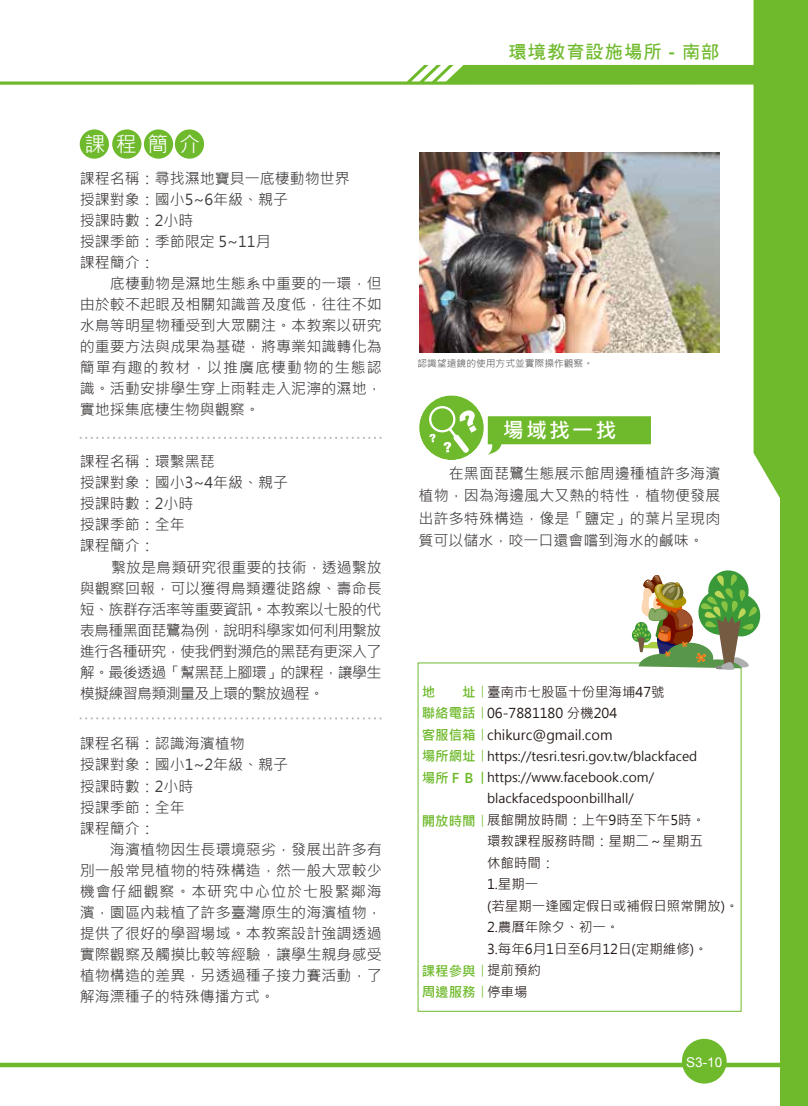
<style>
.page{position:relative;width:808px;height:1106px;background:#fff}
.page>*{position:absolute;margin:0;border:0;box-sizing:border-box;transform-origin:0 0}
.t1{font:700 21px "Microsoft Jheng Hei";letter-spacing:.1em;color:#fff}
.t2{font:21px "Microsoft Jheng Hei";color:#fff}
.t3{font:18px "DF Hei Bd HKP BF";letter-spacing:.07em;color:#6fba2c}
.t4{font:15px/21px "Microsoft Jheng Hei";color:#3e3a39;text-align:justify}
.t5{font:13.5px/21.5px "Microsoft Jheng Hei";color:#221815}
.t6{font:700 13.5px/21.5px "Microsoft Jheng Hei";color:#6fba2c}
.t7{font:13.5px "Arial";color:#fff}
.t8{font:12.75px/21.1px "Microsoft Jheng Hei";color:#221815}
.t9{font:9.75px "Microsoft Jheng Hei";color:#595757}
.s1{font-weight:700;color:#6fba2c}
.s2{color:#6fba2c}
.s3{font-weight:700;font-size:13.5px;color:#6fba2c}
.s4{font-size:13.5px;color:#6fba2c}
.s5{font-weight:400}
.s6{font-weight:400;color:#221815}
</style>
<div class="page">
<div style="left:780px;top:0;width:28px;height:1106px;background:#6fba2c"></div>
<svg style="left:0;top:1062px;width:780px;height:5px;background:#83c34a"></svg>
<div style="left:682px;top:1038px;width:45px;height:45px;background:#6fba2c;border-radius:50%"></div>
<svg style="left:80px;top:717px;width:301px;height:2px"></svg>
<svg style="left:0;top:0;width:780px;height:498px"></svg>
<svg style="left:631px;top:570px;width:130px;height:100px"></svg>
<img style="left:419px;top:152px;width:300px;height:200px">
<h1 class="t2" style="left:84px;top:131px;width:117px">課程簡介</h1>
<p class="t4" style="left:80px;top:168px;width:271px;text-align:left">課程名稱：尋找濕地寶貝一底棲動物世界授課對象：國小5~6年級、親子<br>授課時數：2小時<br>授課季節：季節限定 5~11月<br>課程簡介：</p>
<p class="t4" style="left:80px;top:273px;width:304px">　　底棲動物是濕地生態系中重要的一環，但由於較不起眼及相關知識普及度低，往往不如水鳥等明星物種受到大眾關注。本教案以研究的重要方法與成果為基礎，將專業知識轉化為簡單有趣的教材，以推廣底棲動物的生態認識。活動安排學生穿上雨鞋走入泥濘的濕地，實地採集底棲生物與觀察。</p>
<p class="t4" style="left:80px;top:451px;width:210px;text-align:left">課程名稱：環繫黑琵<br>授課對象：國小3~4年級、親子授課時數：2小時<br>授課季節：全年<br>課程簡介：</p>
<p class="t4" style="left:80px;top:556px;width:304px">　　繫放是鳥類研究很重要的技術，透過繫放與觀察回報，可以獲得鳥類遷徙路線、壽命長短、族群存活率等重要資訊。本教案以七股的代表鳥種黑面琵鷺為例，說明科學家如何利用繫放進行各種研究，使我們對瀕危的黑琵有更深入了解。最後透過「幫黑琵上腳環」的課程，讓學生模擬練習鳥類測量及上環的繫放過程。</p>
<p class="t4" style="left:80px;top:733px;width:210px;text-align:left">課程名稱：認識海濱植物<br>授課對象：國小1~2年級、親子授課時數：2小時<br>授課季節：全年<br>課程簡介：</p>
<p class="t4" style="left:80px;top:838px;width:304px">　　海濱植物因生長環境惡劣，發展出許多有別一般常見植物的特殊構造，然一般大眾較少機會仔細觀察。本研究中心位於七股緊鄰海濱，園區內栽植了許多臺灣原生的海濱植物，提供了很好的學習場域。本教案設計強調透過實際觀察及觸摸比較等經驗，讓學生親身感受植物構造的差異，另透過種子接力賽活動，了解海漂種子的特殊傳播方式。</p>
<p class="t3" style="left:509px;top:42px;width:212px">環境教育設施場所 - 南部</p>
<p class="t9" style="left:418px;top:357px;width:177px">認識望遠鏡的使用方式並實際操作觀察。</p>
<h1 class="t1" style="left:503px;top:417px;width:115px">場域找一找</h1>
<p class="t4" style="left:419px;top:462px;width:303px;line-height:22.5px">　　在黑面琵鷺生態展示館周邊種植許多海濱植物，因為海邊風大又熱的特性，植物便發展出許多特殊構造，像是「鹽定」的葉片呈現肉質可以儲水，咬一口還會嚐到海水的鹹味。</p>
<p class="t5" style="left:422px;top:681px;width:244px;text-indent:40px"><span class="s1">址</span> <span class="s2">ￜ</span>臺南市七股區十份里海埔47號<span class="s1">聯絡電話</span> <span class="s2">ￜ</span>06-7881180 分機204<br><span class="s1">客服信箱</span> <span class="s2">ￜ</span>chikurc@gmail.com</p>
<p class="t8" style="left:422px;top:746px;width:277px"><span class="s3">場所網址</span> <span class="s4">ￜ</span>https://tesri.tesri.gov.tw/blackfaced<span class="s3">場所ＦＢ ￜ</span>https://www.facebook.com/</p>
<p class="t5" style="left:422px;top:809px;width:285px"><span class="s1">開放時間</span> <span class="s2">ￜ</span>展館開放時間：上午9時至下午5時。</p>
<p class="t6" style="left:422px;top:681px;width:15px">地</p>
<p class="t8" style="left:487px;top:788px;width:148px">blackfacedspoonbillhall/</p>
<p class="t5" style="left:487px;top:830px;width:253px">環教課程服務時間：星期二～星期五<br>休館時間：<br>1.星期一<br>(若星期一逢國定假日或補假日照常開放)。<br>2.農曆年除夕、初一。<br>3.每年6月1日至6月12日(定期維修)。</p>
<p class="t6" style="left:422px;top:960px;width:121px">課程參與 <span class="s5">ￜ</span><span class="s6">提前預約</span>周邊服務 <span class="s5">ￜ</span><span class="s6">停車場</span></p>
<p class="t7" style="left:686px;top:1053px;width:38px">S3-10</p>
</div>
